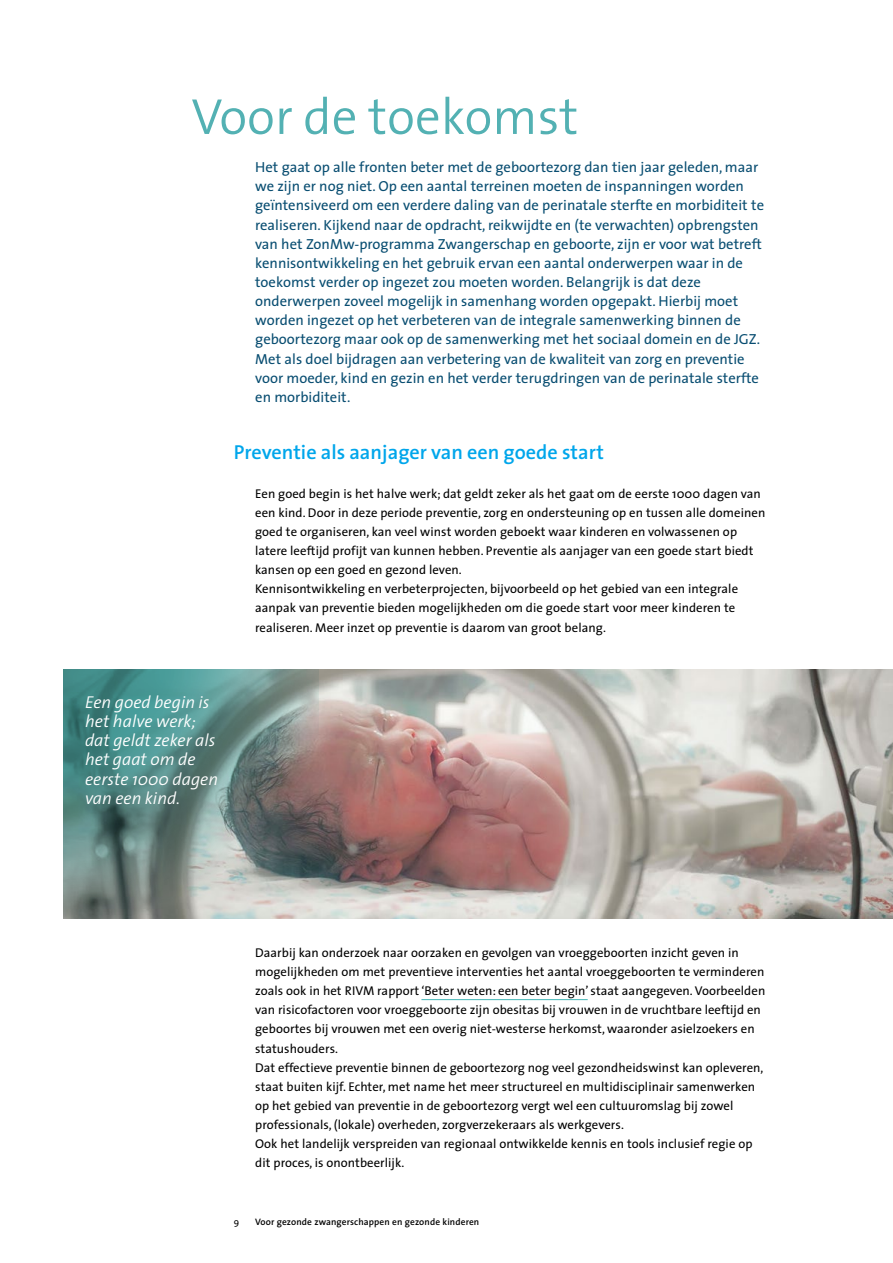
<style>
.page{position:relative;width:893px;height:1263px;background:#fff}
.page>*{position:absolute;margin:0;border:0;box-sizing:border-box;transform-origin:0 0}
.t1{font:300 51px "The Sans";color:#53b1b3}
.t2{font:600 20.25px "The Sans";color:#00a6eb}
.t3{font:italic 300 17.25px/19.2px "The Sans";color:#fff}
.t4{font:14.7px/19.2px "The Sans";color:#084d71}
.t5{font:12.75px/19.2px "The Sans";letter-spacing:.005em;color:#000}
.t6{font:600 9.3px "The Sans";letter-spacing:.01em;color:#000}
.t7{font:9.3px "The Sans";color:#000}
</style>
<div class="page">
<hr style="left:421px;top:999px;width:167px;height:1px;background:#59bebe">
<img style="left:319px;top:670px;width:574px;height:248px">
<svg style="left:64px;top:670px;width:255px;height:248px;background:#6b8b87"></svg>
<h1 class="t1" style="left:191px;top:74px;width:388px">Voor de toekomst</h1>
<p class="t4" style="left:255px;top:157px;width:510px">Het gaat op alle fronten beter met de geboortezorg dan tien jaar geleden, maar we zijn er nog niet. Op een aantal terreinen moeten de inspanningen worden geïntensiveerd om een verdere daling van de perinatale sterfte en morbiditeit te realiseren. Kijkend naar de opdracht, reikwijdte en (te verwachten) opbrengsten van het ZonMw-programma Zwangerschap en geboorte, zijn er voor wat betreft kennisontwikkeling en het gebruik ervan een aantal onderwerpen waar in de toekomst verder op ingezet zou moeten worden. Belangrijk is dat deze onderwerpen zoveel mogelijk in samenhang worden opgepakt. Hierbij moet worden ingezet op het verbeteren van de integrale samenwerking binnen de geboortezorg maar ook op de samenwerking met het sociaal domein en de JGZ.<br>Met als doel bijdragen aan verbetering van de kwaliteit van zorg en preventie voor moeder, kind en gezin en het verder terugdringen van de perinatale sterfte en morbiditeit.</p>
<h2 class="t2" style="left:234px;top:435px;width:372px">Preventie als aanjager van een goede start</h2>
<p class="t5" style="left:255px;top:483px;width:512px">Een goed begin is het halve werk; dat geldt zeker als het gaat om de eerste 1000 dagen van een kind. Door in deze periode preventie, zorg en ondersteuning op en tussen alle domeinen goed te organiseren, kan veel winst worden geboekt waar kinderen en volwassenen op latere leeftijd profijt van kunnen hebben. Preventie als aanjager van een goede start biedt kansen op een goed en gezond leven.<br>Kennisontwikkeling en verbeterprojecten, bijvoorbeeld op het gebied van een integrale aanpak van preventie bieden mogelijkheden om die goede start voor meer kinderen te realiseren. Meer inzet op preventie is daarom van groot belang.</p>
<h3 class="t3" style="left:85px;top:692px;width:135px">Een goed begin is het halve werk; dat geldt zeker als het gaat om de eerste 1000 dagen van een kind.</h3>
<p class="t5" style="left:255px;top:942px;width:512px">Daarbij kan onderzoek naar oorzaken en gevolgen van vroeggeboorten inzicht geven in mogelijkheden om met preventieve interventies het aantal vroeggeboorten te verminderen zoals ook in het RIVM rapport ‘Beter weten: een beter begin’ staat aangegeven. Voorbeelden van risicofactoren voor vroeggeboorte zijn obesitas bij vrouwen in de vruchtbare leeftijd en geboortes bij vrouwen met een overig niet-westerse herkomst, waaronder asielzoekers en statushouders.<br>Dat effectieve preventie binnen de geboortezorg nog veel gezondheidswinst kan opleveren, staat buiten kijf. Echter, met name het meer structureel en multidisciplinair samenwerken op het gebied van preventie in de geboortezorg vergt wel een cultuuromslag bij zowel professionals, (lokale) overheden, zorgverzekeraars als werkgevers.<br>Ook het landelijk verspreiden van regionaal ontwikkelde kennis en tools inclusief regie op dit proces, is onontbeerlijk.</p>
<p class="t7" style="left:234px;top:1214px;width:7px">9</p>
<p class="t6" style="left:255px;top:1214px;width:226px">Voor gezonde zwangerschappen en gezonde kinderen</p>
</div>
